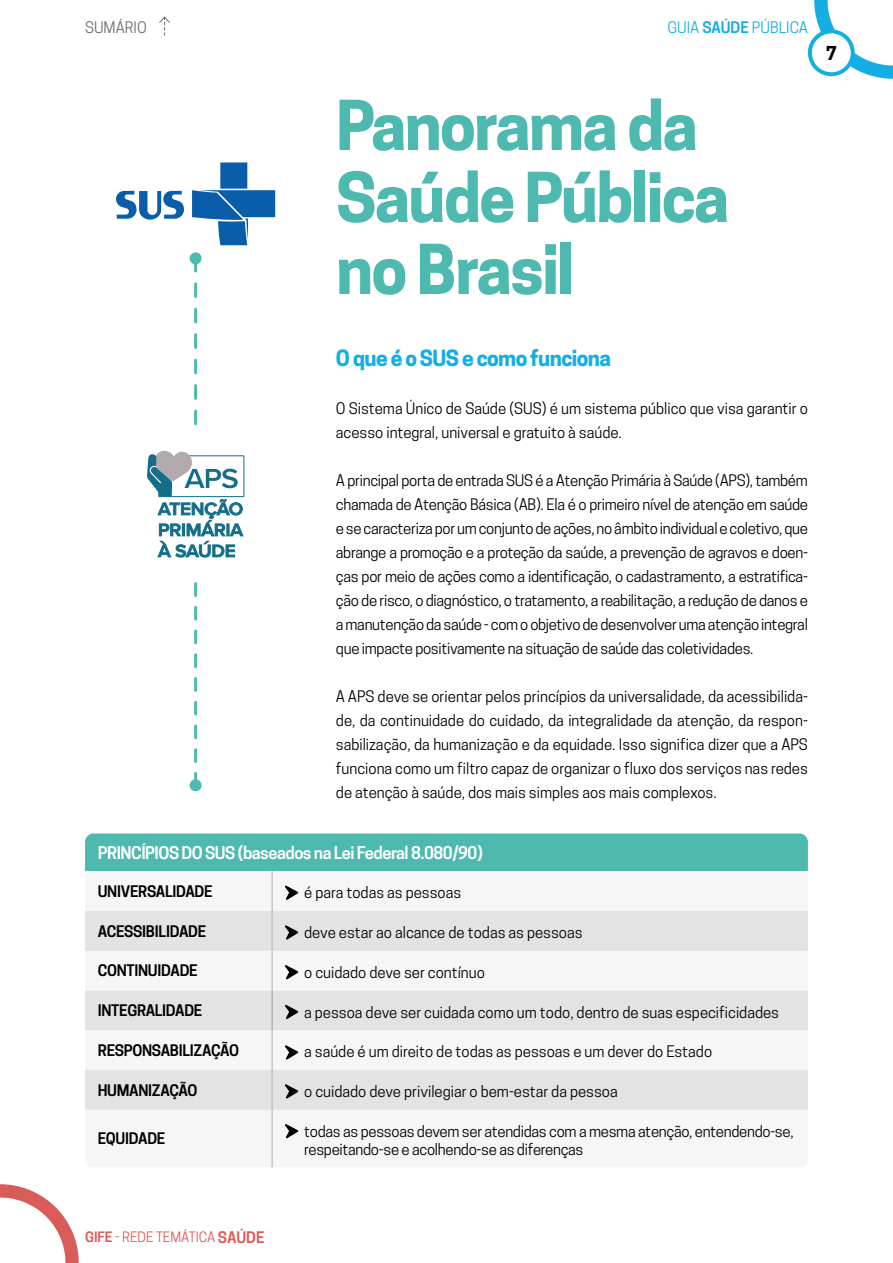
<style>
.page{position:relative;width:893px;height:1263px;background:#fff}
.page>*{position:absolute;margin:0;border:0;box-sizing:border-box;transform-origin:0 0}
.t1{font:700 64.5px/72px "Cooper Hewitt";letter-spacing:-.03em;color:#4ebaaf}
.t2{font:700 21px "Cooper Hewitt";letter-spacing:-.03em;color:#15aee4}
.t3{font:700 18px "Cooper Hewitt";color:#000}
.t4{font:600 16.5px "Cooper Hewitt";letter-spacing:-.03em;color:#fff}
.t5{font:15px/24px "Cooper Hewitt";color:#000;text-align:justify}
.t6{font:15px/18px "Cooper Hewitt";letter-spacing:-.02em;color:#000}
.t7{font:600 15px "Cooper Hewitt";letter-spacing:-.02em;color:#000}
.t8{font:15px "Cooper Hewitt";color:#15aee4}
.t9{font:15px "Cooper Hewitt";color:#706f6f}
.t10{font:13.5px "Cooper Hewitt";color:#d95c58}
.s1{font-weight:600}
.s2{font-weight:600;font-size:15px}
</style>
<div class="page">
<svg style="left:116px;top:191px;width:68px;height:29px"></svg>
<svg style="left:192px;top:162px;width:83px;height:83px"></svg>
<svg style="left:194px;top:584px;width:3px;height:195px"></svg>
<div style="left:190px;top:779px;width:12px;height:12px;background:#4ebaaf;border-radius:50%"></div>
<svg style="left:194px;top:264px;width:3px;height:160px"></svg>
<div style="left:190px;top:252px;width:12px;height:12px;background:#4ebaaf;border-radius:50%"></div>
<div style="left:85px;top:833px;width:723px;height:38px;background:#4ebaaf"></div>
<svg style="left:85px;top:911px;width:723px;height:199px;fill:#e3e3e3"></svg>
<hr style="left:271px;top:871px;width:2px;height:40px;background:#c6c6c6">
<hr style="left:271px;top:911px;width:2px;height:40px;background:#c6c6c6">
<hr style="left:271px;top:951px;width:2px;height:39px;background:#c6c6c6">
<hr style="left:271px;top:1030px;width:2px;height:40px;background:#c6c6c6">
<hr style="left:271px;top:1070px;width:2px;height:40px;background:#c6c6c6">
<hr style="left:271px;top:1110px;width:2px;height:57px;background:#c6c6c6">
<hr style="left:271px;top:990px;width:2px;height:40px;background:#b3b2b2">
<svg style="left:284px;top:885px;width:14px;height:15px"></svg>
<svg style="left:284px;top:925px;width:14px;height:15px"></svg>
<svg style="left:284px;top:965px;width:14px;height:15px"></svg>
<svg style="left:284px;top:1004px;width:14px;height:15px"></svg>
<svg style="left:284px;top:1045px;width:14px;height:15px"></svg>
<svg style="left:284px;top:1084px;width:14px;height:15px"></svg>
<svg style="left:284px;top:1124px;width:14px;height:14px"></svg>
<svg style="left:147px;top:450px;width:98px;height:107px"></svg>
<svg style="left:808px;top:0;width:85px;height:79px"></svg>
<svg style="left:0;top:1184px;width:79px;height:79px"></svg>
<svg style="left:159px;top:16px;width:11px;height:19px"></svg>
<p class="t9" style="left:85px;top:19px;width:63px">SUMÁRIO</p>
<p class="t8" style="left:667px;top:19px;width:142px">GUIA <span class="s1">SAÚDE</span> PÚBLICA</p>
<h1 class="t1" style="left:336px;top:90px;width:395px">Panorama da<br>Saúde Pública no Brasil</h1>
<p class="t3" style="left:826px;top:42px;width:12px">7</p>
<h2 class="t2" style="left:336px;top:346px;width:276px">O que é o SUS e como funciona</h2>
<p class="t5" style="left:336px;top:396px;width:474px">O Sistema Único de Saúde (SUS) é um sistema público que visa garantir o acesso integral, universal e gratuito à saúde.</p>
<p class="t5" style="left:336px;top:468px;width:474px">A principal porta de entrada SUS é a Atenção Primária à Saúde (APS), também chamada de Atenção Básica (AB). Ela é o primeiro nível de atenção em saúde e se caracteriza por um conjunto de ações, no âmbito individual e coletivo, que abrange a promoção e a proteção da saúde, a prevenção de agravos e doen&shy;ças por meio de ações como a identificação, o cadastramento, a estratifica&shy;ção de risco, o diagnóstico, o tratamento, a reabilitação, a redução de danos e a manutenção da saúde - com o objetivo de desenvolver uma atenção integral que impacte positivamente na situação de saúde das coletividades.</p>
<p class="t5" style="left:336px;top:684px;width:474px">A APS deve se orientar pelos princípios da universalidade, da acessibilida&shy;de, da continuidade do cuidado, da integralidade da atenção, da respon&shy;sabilização, da humanização e da equidade. Isso significa dizer que a APS funciona como um filtro capaz de organizar o fluxo dos serviços nas redes de atenção à saúde, dos mais simples aos mais complexos.</p>
<p class="t4" style="left:98px;top:843px;width:386px">PRINCÍPIOS DO SUS (baseados na Lei Federal 8.080/90)</p>
<p class="t7" style="left:98px;top:882px;width:116px">UNIVERSALIDADE</p>
<p class="t5" style="left:304px;top:881px;width:159px">é para todas as pessoas</p>
<p class="t7" style="left:98px;top:922px;width:110px">ACESSIBILIDADE</p>
<p class="t5" style="left:304px;top:920px;width:280px">deve estar ao alcance de todas as pessoas</p>
<p class="t7" style="left:98px;top:962px;width:101px">CONTINUIDADE</p>
<p class="t5" style="left:304px;top:960px;width:182px">o cuidado deve ser contínuo</p>
<p class="t7" style="left:98px;top:1001px;width:106px">INTEGRALIDADE</p>
<p class="t5" style="left:304px;top:1000px;width:476px">a pessoa deve ser cuidada como um todo, dentro de suas especificidades</p>
<p class="t7" style="left:98px;top:1041px;width:143px">RESPONSABILIZAÇÃO</p>
<p class="t5" style="left:304px;top:1040px;width:409px">a saúde é um direito de todas as pessoas e um dever do Estado</p>
<p class="t7" style="left:98px;top:1081px;width:101px">HUMANIZAÇÃO</p>
<p class="t5" style="left:304px;top:1079px;width:315px">o cuidado deve privilegiar o bem-estar da pessoa</p>
<p class="t7" style="left:98px;top:1130px;width:69px">EQUIDADE</p>
<p class="t6" style="left:304px;top:1122px;width:491px">todas as pessoas devem ser atendidas com a mesma atenção, entendendo-se, respeitando-se e acolhendo-se as diferenças</p>
<p class="t10" style="left:85px;top:1229px;width:181px"><span class="s1">GIFE</span> - REDE TEMÁTICA <span class="s2">SAÚDE</span></p>
</div>
